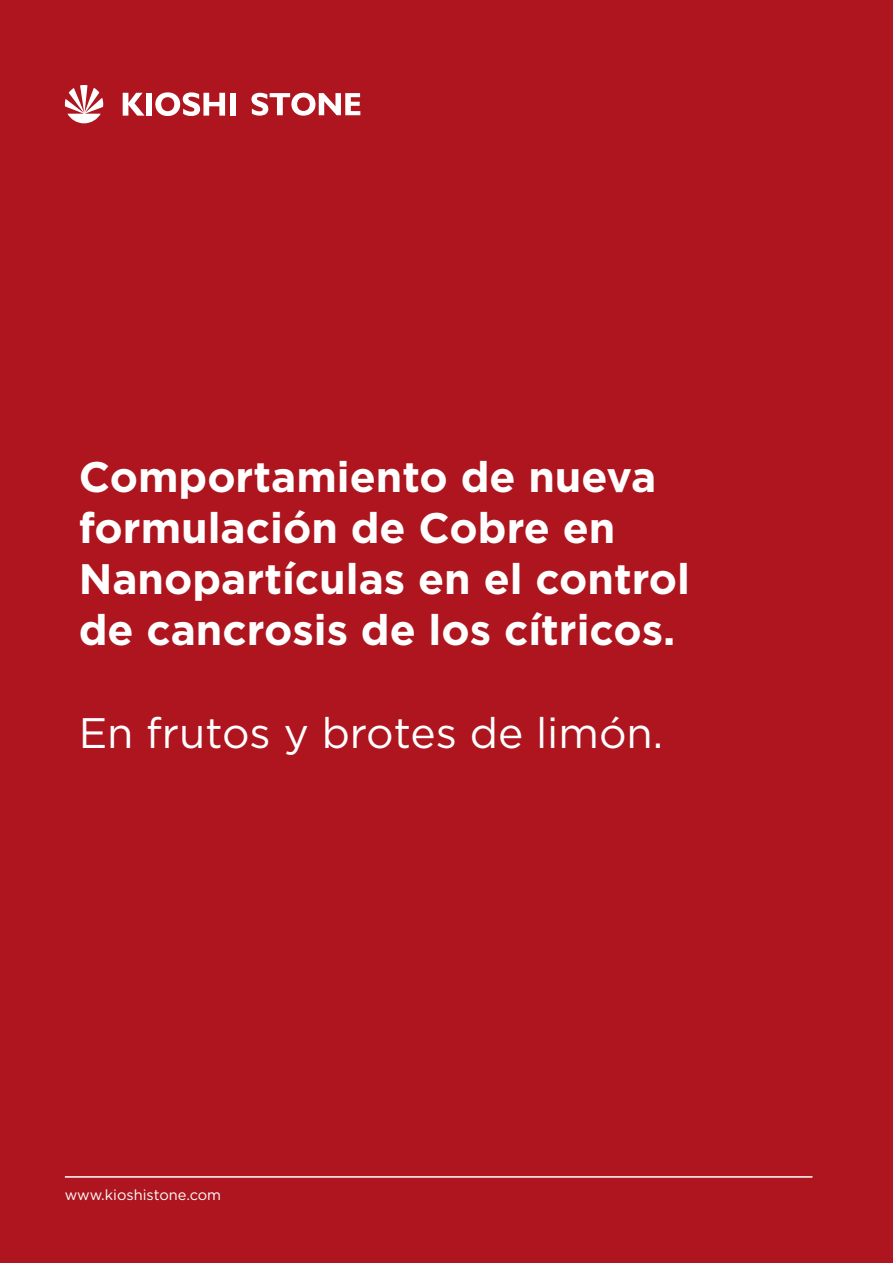
<style>
.page{position:relative;width:893px;height:1263px;background:#ae151e}
.page>*{position:absolute;margin:0;border:0;box-sizing:border-box;transform-origin:0 0}
.t1{font:700 42.6px/51.2px "Gotham";color:#fff}
.t2{font:42.6px "Gotham";color:#fff}
.t3{font:14.55px "Gotham";color:#fff}
</style>
<div class="page">
<hr style="left:65px;top:1176px;width:747px;height:2px;background:#fff">
<svg style="left:123px;top:93px;width:22px;height:23px"></svg>
<div style="left:146px;top:93px;width:6px;height:23px;background:#fff"></div>
<svg style="left:155px;top:92px;width:70px;height:24px"></svg>
<div style="left:230px;top:93px;width:6px;height:23px;background:#fff"></div>
<svg style="left:65px;top:85px;width:38px;height:38px"></svg>
<svg style="left:251px;top:93px;width:109px;height:23px"></svg>
<p class="t1" style="left:79px;top:450px;width:613px">Comportamiento de nueva formulación de Cobre en<br>Nanopartículas en el control de cancrosis de los cítricos.</p>
<p class="t2" style="left:79px;top:709px;width:586px">En frutos y brotes de limón.</p>
<p class="t3" style="left:65px;top:1187px;width:158px">www.kioshistone.com</p>
</div>
